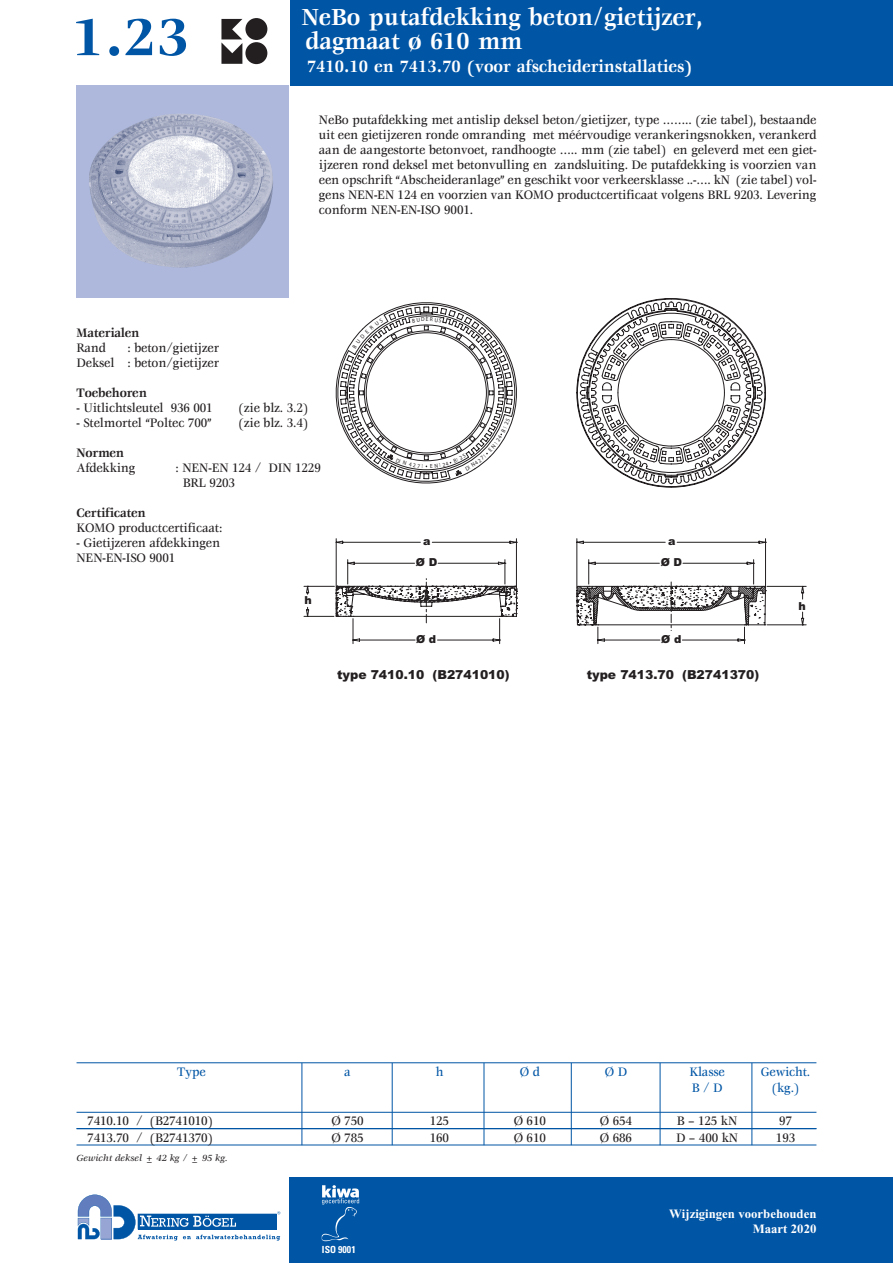
<style>
.page{position:relative;width:893px;height:1263px;background:#fff}
.page>*{position:absolute;margin:0;border:0;box-sizing:border-box;transform-origin:0 0}
.Normaal{font:700 57px "Veljovic";color:#0155a5}
.Heading_pagina_Recht{font:700 25.5px "Veljovic";color:#fff;scale:.9 1}
.Subheading_rechts{font:700 18px "Veljovic";color:#fff;scale:.9 1}
.bodytekst{font:500 13.5px/15px "Veljovic";letter-spacing:-.01em;color:#231f20;text-align:justify;scale:.9 1}
.Bodytekst_voor_in_ko{font:500 13.5px "Veljovic";letter-spacing:-.01em;color:#231f20;scale:.9 1}
.Tabel_1e_regel_zwart{font:500 13.5px "Veljovic";letter-spacing:-.01em;color:#231f20;scale:.9 1}
.Bodytekst_voor_in_ko-2{font:700 13.5px "Veljovic";letter-spacing:-.01em;color:#231f20;scale:.9 1}
.Tabel_1e_regel_blauw{font:500 13.5px "Veljovic";letter-spacing:-.01em;color:#0155a5;scale:.9 1}
.Tabel_2e_regel_blauw{font:500 13.5px "Veljovic";color:#0155a5;scale:.9 1}
.Normaal-2{font:700 12.75px "Times New Roman";color:#fff}
.t1{font:900 12.3px "Arial";color:#231f20}
.t2{font:900 10.95px "Arial";color:#231f20}
.t3{font:italic 500 9.75px "Veljovic";color:#231f20}
.t4{font:700 condensed 9.75px "Univers LT Std";color:#fff}
.t5{font:5.85px "Myriad Pro";color:#231f20;scale:.94 1}
</style>
<div class="page">
<div style="left:290px;top:0;width:603px;height:85px;background:#0155a5"></div>
<div style="left:289px;top:1178px;width:604px;height:85px;background:#0155a5"></div>
<svg style="left:78px;top:1194px;width:202px;height:46px"></svg>
<svg style="left:221px;top:19px;width:21px;height:45px"></svg>
<div style="left:245px;top:18px;width:22px;height:22px;background:#231f20;border-radius:50%"></div>
<div style="left:245px;top:42px;width:22px;height:22px;background:#231f20;border-radius:50%"></div>
<div style="left:77px;top:85px;width:212px;height:213px;background:#adb8dc"></div>
<img style="left:89px;top:114px;width:184px;height:154px">
<hr style="left:77px;top:1062px;width:739px;height:1px;background:#0155a5">
<hr style="left:77px;top:1112px;width:739px;height:1px;background:#0155a5">
<hr style="left:77px;top:1128px;width:739px;height:1px;background:#0155a5">
<hr style="left:77px;top:1145px;width:739px;height:1px;background:#0155a5">
<hr style="left:302px;top:1063px;width:1px;height:82px;background:#0155a5">
<hr style="left:392px;top:1063px;width:1px;height:82px;background:#0155a5">
<hr style="left:484px;top:1063px;width:1px;height:82px;background:#0155a5">
<hr style="left:571px;top:1063px;width:1px;height:82px;background:#0155a5">
<hr style="left:660px;top:1063px;width:1px;height:82px;background:#0155a5">
<hr style="left:752px;top:1063px;width:1px;height:82px;background:#0155a5">
<svg style="left:322px;top:1185px;width:37px;height:56px"></svg>
<svg style="left:304px;top:298px;width:502px;height:346px"></svg>
<p class="Normaal" style="left:72px;top:6px;width:119px">1.23</p>
<p class="Heading_pagina_Recht" style="left:302px;top:3px;width:447px">NeBo putafdekking beton/gietijzer,</p>
<p class="Heading_pagina_Recht" style="left:305px;top:27px;width:242px">dagmaat ø 610 mm</p>
<p class="Subheading_rechts" style="left:307px;top:56px;width:430px">7410.10 en 7413.70 (voor afscheiderinstallaties)</p>
<p class="bodytekst" style="left:319px;top:113px;width:554px">NeBo putafdekking met antislip deksel beton/gietijzer, type …….. (zie tabel), bestaande uit een gietijzeren ronde omranding met méérvoudige verankeringsnokken, verankerd aan de aangestorte betonvoet, randhoogte ….. mm (zie tabel) en geleverd met een giet&shy;ijzeren rond deksel met betonvulling en zandsluiting. De putafdekking is voorzien van een opschrift “Abscheideranlage” en geschikt voor verkeersklasse ..-…. kN (zie tabel) vol&shy;gens NEN-EN 124 en voorzien van KOMO productcertificaat volgens BRL 9203. Levering conform NEN-EN-ISO 9001.</p>
<p class="t5" style="left:426px;top:316px;width:4px">E</p>
<p class="Bodytekst_voor_in_ko-2" style="left:77px;top:325px;width:71px">Materialen</p>
<p class="Bodytekst_voor_in_ko" style="left:77px;top:340px;width:34px">Rand</p>
<p class="Bodytekst_voor_in_ko" style="left:128px;top:340px;width:103px">: beton/gietijzer</p>
<p class="Bodytekst_voor_in_ko" style="left:77px;top:355px;width:160px">Deksel : beton/gietijzer</p>
<p class="Bodytekst_voor_in_ko-2" style="left:77px;top:385px;width:80px">Toebehoren</p>
<p class="Bodytekst_voor_in_ko" style="left:77px;top:400px;width:153px">- Uitlichtsleutel 936 001</p>
<p class="Bodytekst_voor_in_ko" style="left:239px;top:400px;width:79px">(zie blz. 3.2)</p>
<p class="Bodytekst_voor_in_ko" style="left:77px;top:415px;width:152px">- Stelmortel “Poltec 700”</p>
<p class="Bodytekst_voor_in_ko" style="left:239px;top:415px;width:79px">(zie blz. 3.4)</p>
<p class="Bodytekst_voor_in_ko-2" style="left:77px;top:445px;width:54px">Normen</p>
<p class="Bodytekst_voor_in_ko" style="left:77px;top:460px;width:67px">Afdekking</p>
<p class="Bodytekst_voor_in_ko" style="left:176px;top:460px;width:163px">: NEN-EN 124 / DIN 1229</p>
<p class="Bodytekst_voor_in_ko" style="left:183px;top:475px;width:60px">BRL 9203</p>
<p class="Bodytekst_voor_in_ko-2" style="left:77px;top:505px;width:78px">Certificaten</p>
<p class="Bodytekst_voor_in_ko" style="left:77px;top:520px;width:164px">KOMO productcertificaat:</p>
<p class="Bodytekst_voor_in_ko" style="left:77px;top:535px;width:161px">- Gietijzeren afdekkingen</p>
<p class="Bodytekst_voor_in_ko" style="left:77px;top:550px;width:111px">NEN-EN-ISO 9001</p>
<p class="t2" style="left:304px;top:592px;width:9px">h</p>
<p class="t2" style="left:423px;top:534px;width:9px">a</p>
<p class="t2" style="left:668px;top:534px;width:9px">a</p>
<p class="t2" style="left:416px;top:554px;width:23px">Ø D</p>
<p class="t2" style="left:661px;top:554px;width:23px">Ø D</p>
<p class="t2" style="left:799px;top:598px;width:9px">h</p>
<p class="t2" style="left:416px;top:631px;width:22px">Ø d</p>
<p class="t2" style="left:661px;top:631px;width:22px">Ø d</p>
<p class="t1" style="left:337px;top:666px;width:174px">type 7410.10 (B2741010)</p>
<p class="t1" style="left:670px;top:666px;width:174px">type 7413.70 (B2741370)</p>
<p class="t1" style="left:404px;top:666px;width:23px">10)</p>
<p class="t1" style="left:587px;top:666px;width:120px">type 7413.70 (B2</p>
<p class="t1" style="left:738px;top:666px;width:23px">70)</p>
<p class="Tabel_1e_regel_blauw" style="left:177px;top:1064px;width:33px">Type</p>
<p class="Tabel_1e_regel_blauw" style="left:344px;top:1064px;width:9px">a</p>
<p class="Tabel_1e_regel_blauw" style="left:436px;top:1064px;width:10px">h</p>
<p class="Tabel_1e_regel_blauw" style="left:520px;top:1064px;width:24px">Ø d</p>
<p class="Tabel_1e_regel_blauw" style="left:605px;top:1064px;width:26px">Ø D</p>
<p class="Tabel_1e_regel_blauw" style="left:689px;top:1064px;width:41px">Klasse</p>
<p class="Tabel_1e_regel_blauw" style="left:761px;top:1064px;width:56px">Gewicht.</p>
<p class="Tabel_2e_regel_blauw" style="left:692px;top:1081px;width:36px">B / D</p>
<p class="Tabel_2e_regel_blauw" style="left:772px;top:1081px;width:32px">(kg.)</p>
<p class="Tabel_1e_regel_zwart" style="left:87px;top:1114px;width:141px">7410.10 / (B2741010)</p>
<p class="Tabel_1e_regel_zwart" style="left:331px;top:1114px;width:37px">Ø 750</p>
<p class="Tabel_1e_regel_zwart" style="left:430px;top:1114px;width:23px">125</p>
<p class="Tabel_1e_regel_zwart" style="left:514px;top:1114px;width:37px">Ø 610</p>
<p class="Tabel_1e_regel_zwart" style="left:600px;top:1114px;width:37px">Ø 654</p>
<p class="Tabel_1e_regel_zwart" style="left:677px;top:1114px;width:69px">B – 125 kN</p>
<p class="Tabel_1e_regel_zwart" style="left:779px;top:1114px;width:16px">97</p>
<p class="Tabel_1e_regel_zwart" style="left:87px;top:1130px;width:141px">7413.70 / (B2741370)</p>
<p class="Tabel_1e_regel_zwart" style="left:331px;top:1130px;width:37px">Ø 785</p>
<p class="Tabel_1e_regel_zwart" style="left:430px;top:1130px;width:23px">160</p>
<p class="Tabel_1e_regel_zwart" style="left:514px;top:1130px;width:37px">Ø 610</p>
<p class="Tabel_1e_regel_zwart" style="left:600px;top:1130px;width:37px">Ø 686</p>
<p class="Tabel_1e_regel_zwart" style="left:676px;top:1130px;width:70px">D – 400 kN</p>
<p class="Tabel_1e_regel_zwart" style="left:776px;top:1130px;width:23px">193</p>
<p class="t3" style="left:77px;top:1153px;width:153px">Gewicht deksel ± 42 kg / ± 95 kg.</p>
<p class="t4" style="left:322px;top:1243px;width:35px">ISO 9001</p>
<p class="Normaal-2" style="left:669px;top:1206px;width:149px">Wijzigingen voorbehouden</p>
<p class="Normaal-2" style="left:753px;top:1221px;width:65px">Maart 2020</p>
</div>
